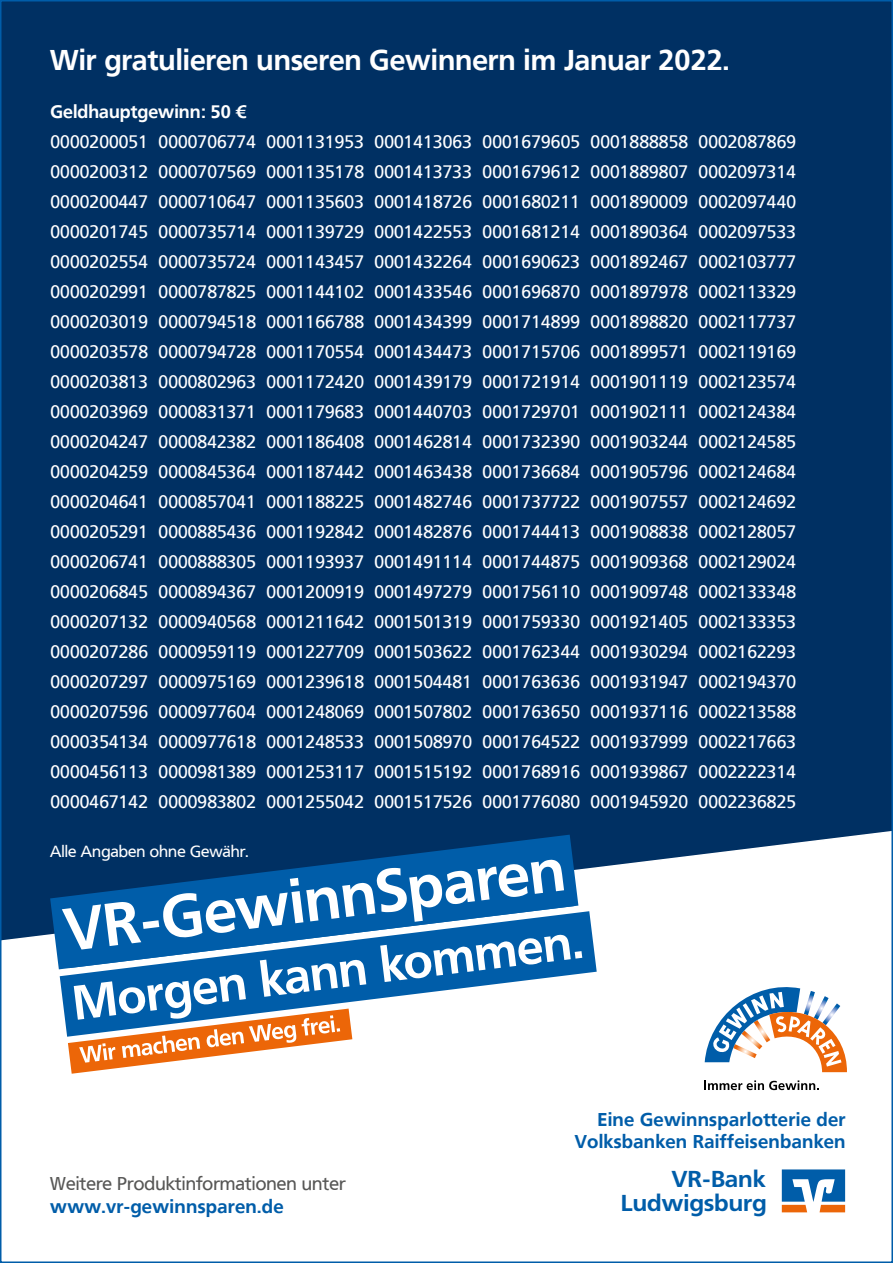
<style>
.page{position:relative;width:893px;height:1263px;background:#fff}
.page>*{position:absolute;margin:0;border:0;box-sizing:border-box;transform-origin:0 0}
.t1{font:700 60px "Frutiger VR";color:#fff}
.t2{font:700 28.5px "Frutiger VR";color:#fff}
.t3{font:700 22.8px "Frutiger VR";color:#005da9;scale:1.06 1}
.t4{font:700 18.45px/22.5px "Frutiger VR";letter-spacing:.015em;color:#005da9;text-align:right}
.t5{font:18.45px "Frutiger VR";color:#575756}
.t6{font:18px/30px "Frutiger VR";color:#fff;text-align:justify}
.t7{font:700 18px "Frutiger VR";color:#fff}
.t8{font:16.05px "Frutiger VR";color:#fff}
</style>
<div class="page">
<div style="left:0;top:0;width:893px;height:969px;background:#003063"></div>
<svg style="left:3px;top:831px;width:887px;height:382px"></svg>
<svg style="left:705px;top:987px;width:142px;height:85px"></svg>
<svg style="left:704px;top:1080px;width:115px;height:10px"></svg>
<svg style="left:782px;top:1169px;width:63px;height:43px"></svg>
<svg style="left:60px;top:911px;width:537px;height:126px"></svg>
<svg style="left:68px;top:935px;width:514px;height:139px"></svg>
<svg style="left:50px;top:835px;width:528px;height:134px"></svg>
<svg style="left:62px;top:844px;width:512px;height:124px;fill:#005da9"></svg>
<h2 class="t2" style="left:50px;top:43px;width:680px">Wir gratulieren unseren Gewinnern im Januar 2022.</h2>
<p class="t7" style="left:51px;top:101px;width:198px">Geldhauptgewinn: 50 €</p>
<p class="t6" style="left:51px;top:127px;width:747px">0000200051 0000706774 0001131953 0001413063 0001679605 0001888858 0002087869<br>0000200312 0000707569 0001135178 0001413733 0001679612 0001889807 0002097314<br>0000200447 0000710647 0001135603 0001418726 0001680211 0001890009 0002097440<br>0000201745 0000735714 0001139729 0001422553 0001681214 0001890364 0002097533<br>0000202554 0000735724 0001143457 0001432264 0001690623 0001892467 0002103777<br>0000202991 0000787825 0001144102 0001433546 0001696870 0001897978 0002113329<br>0000203019 0000794518 0001166788 0001434399 0001714899 0001898820 0002117737<br>0000203578 0000794728 0001170554 0001434473 0001715706 0001899571 0002119169<br>0000203813 0000802963 0001172420 0001439179 0001721914 0001901119 0002123574<br>0000203969 0000831371 0001179683 0001440703 0001729701 0001902111 0002124384<br>0000204247 0000842382 0001186408 0001462814 0001732390 0001903244 0002124585<br>0000204259 0000845364 0001187442 0001463438 0001736684 0001905796 0002124684<br>0000204641 0000857041 0001188225 0001482746 0001737722 0001907557 0002124692<br>0000205291 0000885436 0001192842 0001482876 0001744413 0001908838 0002128057<br>0000206741 0000888305 0001193937 0001491114 0001744875 0001909368 0002129024<br>0000206845 0000894367 0001200919 0001497279 0001756110 0001909748 0002133348<br>0000207132 0000940568 0001211642 0001501319 0001759330 0001921405 0002133353<br>0000207286 0000959119 0001227709 0001503622 0001762344 0001930294 0002162293<br>0000207297 0000975169 0001239618 0001504481 0001763636 0001931947 0002194370<br>0000207596 0000977604 0001248069 0001507802 0001763650 0001937116 0002213588<br>0000354134 0000977618 0001248533 0001508970 0001764522 0001937999 0002217663<br>0000456113 0000981389 0001253117 0001515192 0001768916 0001939867 0002222314<br>0000467142 0000983802 0001255042 0001517526 0001776080 0001945920 0002236825</p>
<p class="t8" style="left:50px;top:842px;width:200px">Alle Angaben ohne Gewähr.</p>
<h1 class="t1" style="left:60px;top:895px;width:505px;rotate:-7deg">VR-GewinnSparen</h1>
<p class="t5" style="left:50px;top:1173px;width:297px">Weitere Produktinformationen unter</p>
<p class="t4" style="left:50px;top:1195px;width:235px">www.vr-gewinnsparen.de</p>
<p class="t4" style="left:575px;top:1108px;width:272px">Eine Gewinnsparlotterie der<br>Volksbanken Raiffeisenbanken</p>
<p class="t3" style="left:672px;top:1165px;width:90px">VR-Bank</p>
<p class="t3" style="left:621px;top:1189px;width:139px">Ludwigsburg</p>
</div>
